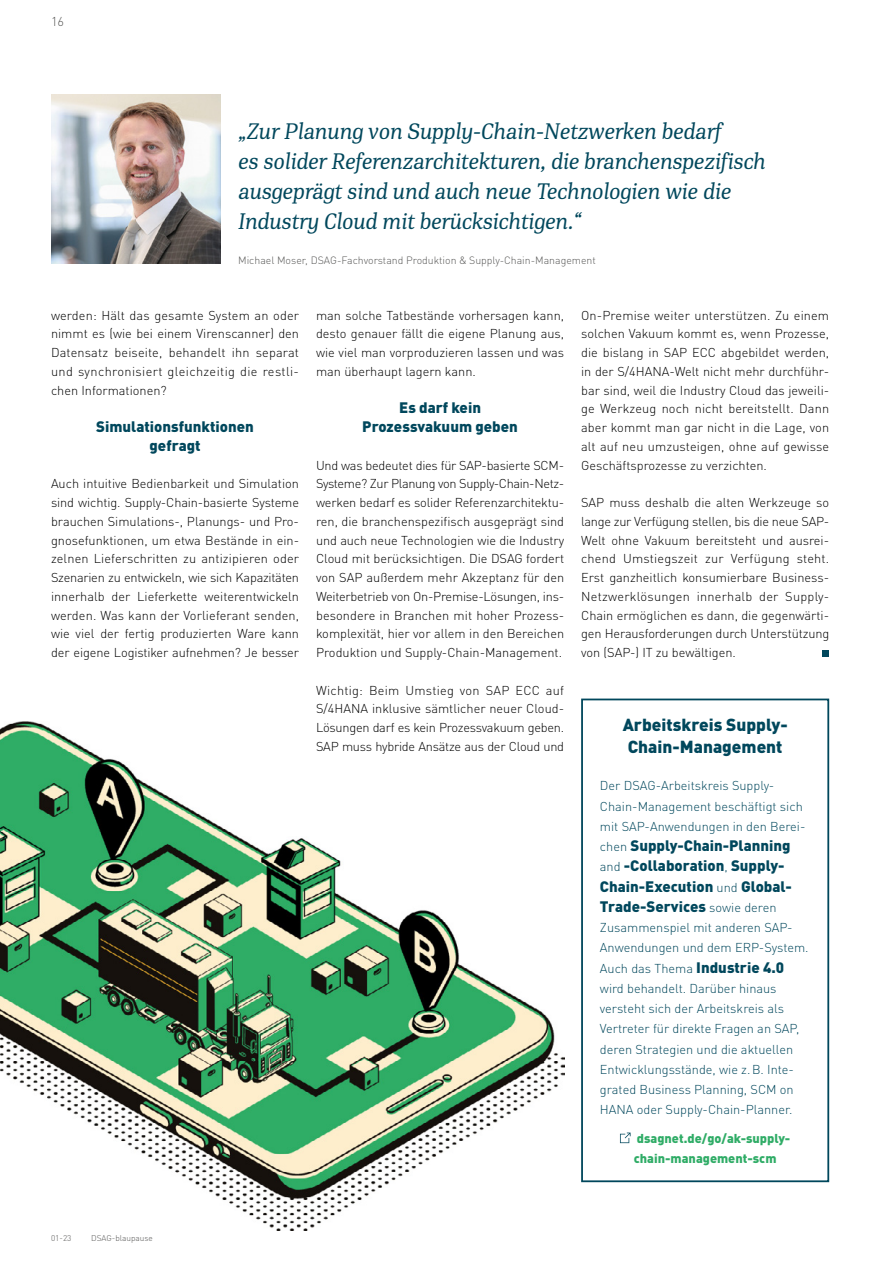
<style>
.page{position:relative;width:893px;height:1263px;background:#fff}
.page>*{position:absolute;margin:0;border:0;box-sizing:border-box;transform-origin:0 0}
.t1{font:italic 22.5px/30px "PFDIN Serif";color:#00475c}
.t2{font:900 17.25px/22.5px "DINOT";color:#00475c}
.t3{font:900 15px/20.2px "DINOT";color:#00475c;text-align:center}
.t4{font:300 12.75px/18.8px "DINOT";color:#000;text-align:justify}
.t5{font:300 12.75px/20.2px "DINOT";color:#00475c}
.t6{font:900 12.75px/20.2px "DINOT";color:#2fac66}
.t7{font:300 12.75px "DINOT";color:#575756}
.t8{font:300 10.5px "DINOT";color:#575756}
.t9{font:300 8.25px "DINOT";color:#575756}
.s1{font-weight:300;font-size:12.75px}
.s2{font-weight:900;font-size:15px}
</style>
<div class="page">
<img style="left:0;top:721px;width:565px;height:509px">
<svg style="left:823px;top:651px;width:6px;height:6px"></svg>
<svg style="left:620px;top:1132px;width:11px;height:11px"></svg>
<div style="left:581px;top:698px;width:248px;height:484px;border:2px solid #00475c"></div>
<img style="left:51px;top:94px;width:170px;height:170px">
<p class="t7" style="left:51px;top:12px;width:15px">16</p>
<h1 class="t1" style="left:238px;top:116px;width:529px">„Zur Planung von Supply-Chain-Netzwerken bedarf<br>es solider Referenzarchitekturen, die branchenspezifisch ausgeprägt sind und auch neue Technologien wie die Industry Cloud mit berücksichtigen.“</h1>
<p class="t8" style="left:238px;top:252px;width:359px">Michael Moser, DSAG-Fachvorstand Produktion &amp; Supply-Chain-Management</p>
<p class="t4" style="left:51px;top:305px;width:250px">werden: Hält das gesamte System an oder nimmt es (wie bei einem Virenscanner) den Datensatz beiseite, behandelt ihn separat und synchronisiert gleichzeitig die restli&shy;chen Informationen?</p>
<p class="t3" style="left:96px;top:416px;width:159px;line-height:18.8px">Simulationsfunktionen gefragt</p>
<p class="t4" style="left:51px;top:473px;width:250px">Auch intuitive Bedienbarkeit und Simulation sind wichtig. Supply-Chain-basierte Systeme brauchen Simulations-, Planungs- und Pro&shy;gnosefunktionen, um etwa Bestände in ein&shy;zelnen Lieferschritten zu antizipieren oder Szenarien zu entwickeln, wie sich Kapazitäten innerhalb der Lieferkette weiterentwickeln werden. Was kann der Vorlieferant senden, wie viel der fertig produzierten Ware kann der eigene Logistiker aufnehmen? Je besser</p>
<p class="t4" style="left:316px;top:305px;width:250px">man solche Tatbestände vorhersagen kann, desto genauer fällt die eigene Planung aus, wie viel man vorproduzieren lassen und was man überhaupt lagern kann.</p>
<p class="t3" style="left:362px;top:397px;width:157px;line-height:18.8px">Es darf kein<br>Prozessvakuum geben</p>
<p class="t4" style="left:316px;top:455px;width:250px">Und was bedeutet dies für SAP-basierte SCM-Systeme? Zur Planung von Supply-Chain-Netz&shy;werken bedarf es solider Referenzarchitektu&shy;ren, die branchenspezifisch ausgeprägt sind und auch neue Technologien wie die Industry Cloud mit berücksichtigen. Die DSAG fordert von SAP außerdem mehr Akzeptanz für den Weiterbetrieb von On-Premise-Lösungen, ins&shy;besondere in Branchen mit hoher Prozess&shy;komplexität, hier vor allem in den Bereichen Produktion und Supply-Chain-Management.</p>
<p class="t4" style="left:316px;top:680px;width:250px">Wichtig: Beim Umstieg von SAP ECC auf S/4HANA inklusive sämtlicher neuer Cloud-Lösungen darf es kein Prozessvakuum geben.<br>SAP muss hybride Ansätze aus der Cloud und</p>
<p class="t4" style="left:581px;top:305px;width:250px">On-Premise weiter unterstützen. Zu einem solchen Vakuum kommt es, wenn Prozesse, die bislang in SAP ECC abgebildet werden, in der S/4HANA-Welt nicht mehr durchführ&shy;bar sind, weil die Industry Cloud das jeweili&shy;ge Werkzeug noch nicht bereitstellt. Dann aber kommt man gar nicht in die Lage, von alt auf neu umzusteigen, ohne auf gewisse Geschäftsprozesse zu verzichten.</p>
<p class="t4" style="left:581px;top:492px;width:250px">SAP muss deshalb die alten Werkzeuge so lange zur Verfügung stellen, bis die neue SAP-Welt ohne Vakuum bereitsteht und ausrei&shy;chend Umstiegszeit zur Verfügung steht.<br>Erst ganzheitlich konsumierbare Business-Netzwerklösungen innerhalb der Supply-Chain ermöglichen es dann, die gegenwärti&shy;gen Herausforderungen durch Unterstützung von (SAP-) IT zu bewältigen.</p>
<h2 class="t2" style="left:623px;top:711px;width:166px">Arbeitskreis Supply-<br>Chain-Management</h2>
<p class="t5" style="left:600px;top:774px;width:207px">Der DSAG-Arbeitskreis Supply-<br>Chain-Management beschäftigt sich mit SAP-Anwendungen in den Berei-</p>
<p class="t3" style="left:600px;top:834px;width:194px;text-align:left"><span class="s1">chen</span> Supply-Chain-Planning <span class="s1">and</span> -Collaboration<span class="s1">,</span> Supply-<br>Chain-Execution <span class="s1">und</span> Global-<br>Trade-Services <span class="s1">sowie deren</span></p>
<p class="t5" style="left:600px;top:916px;width:210px">Zusammenspiel mit anderen SAP-Anwendungen und dem ERP-System.<br>Auch das Thema <span class="s2">Industrie 4.0 </span>wird behandelt. Darüber hinaus versteht sich der Arbeitskreis als Vertreter für direkte Fragen an SAP, deren Strategien und die aktuellen Entwicklungsstände, wie z.B. Inte&shy;grated Business Planning, SCM on HANA oder Supply-Chain-Planner.</p>
<p class="t6" style="left:634px;top:1127px;width:158px">dsagnet.de/go/ak-supply&shy;chain-management-scm</p>
<p class="t9" style="left:51px;top:1232px;width:22px">01-23</p>
<p class="t9" style="left:91px;top:1232px;width:63px">DSAG-blaupause</p>
</div>
